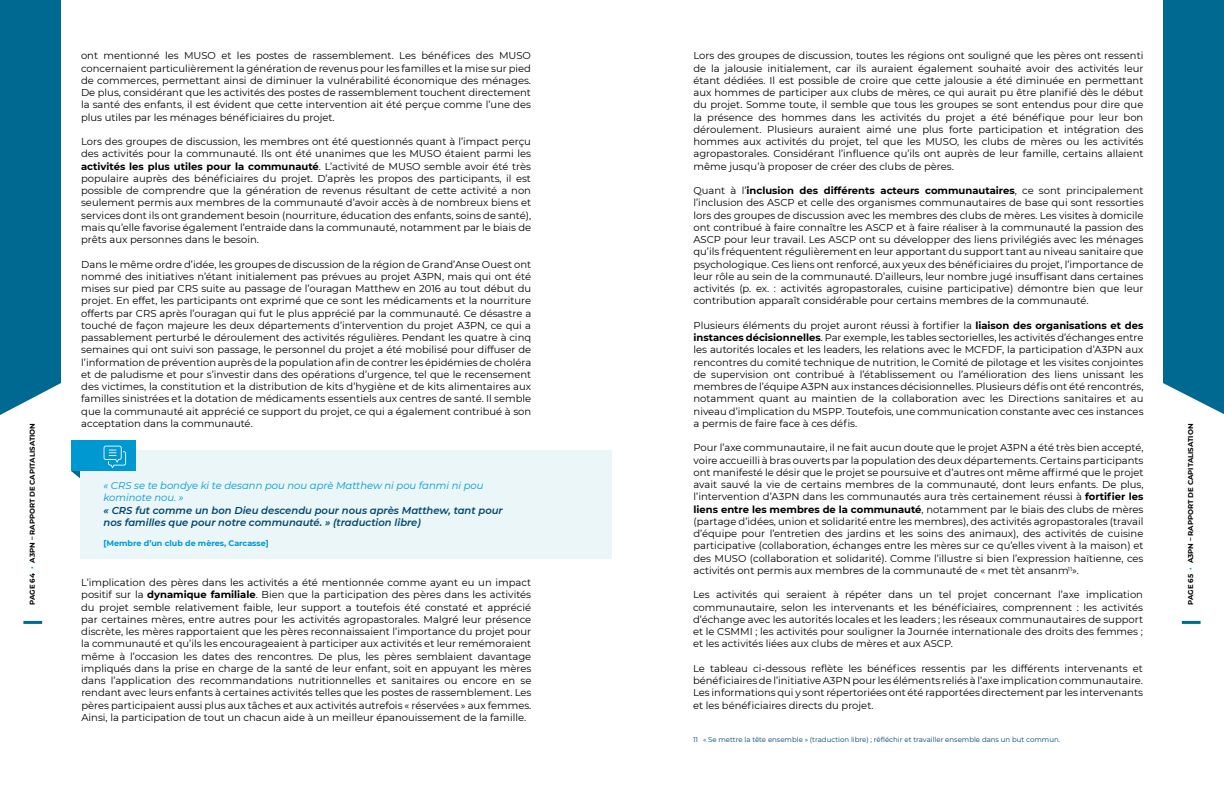
<style>
.page{position:relative;width:1224px;height:792px;background:#fff}
.page>*{position:absolute;margin:0;border:0;box-sizing:border-box;transform-origin:0 0}
.t1{font:10px/12.2px "Montserrat";color:#000;text-align:justify}
.t2{font:italic 600 10px/12.2px "Montserrat";color:#00456e}
.t3{font:italic 10px/12.2px "Montserrat";color:#0098d1}
.t4{font:700 8px "Montserrat";color:#0098d1}
.t5{font:7px "Montserrat";color:#00456e}
.t6{font:700 7px "Montserrat";color:#000}
.s1{font-weight:700}
.s2{color:#0098d1}
</style>
<div class="page">
<div style="left:80px;top:451px;width:532px;height:108px;background:#eaf6f7"></div>
<div style="left:71px;top:441px;width:65px;height:30px;background:#0098d1"></div>
<svg style="left:71px;top:445px;width:55px;height:33px"></svg>
<div style="left:0;top:0;width:61px;height:415px;background:#006991"></div>
<hr style="left:23px;top:621px;width:19px;height:3px;background:#006991">
<div style="left:1163px;top:0;width:61px;height:414px;background:#006991"></div>
<hr style="left:1182px;top:621px;width:19px;height:3px;background:#006991">
<p class="t1" style="left:81px;top:49px;width:452px">ont mentionné les MUSO et les postes de rassemblement. Les bénéfices des MUSO concernaient particulièrement la génération de revenus pour les familles et la mise sur pied de commerces, permettant ainsi de diminuer la vulnérabilité économique des ménages.<br>De plus, considérant que les activités des postes de rassemblement touchent directement la santé des enfants, il est évident que cette intervention ait été perçue comme l’une des plus utiles par les ménages bénéficiaires du projet.</p>
<p class="t1" style="left:81px;top:135px;width:452px">Lors des groupes de discussion, les membres ont été questionnés quant à l’impact perçu des activités pour la communauté. Ils ont été unanimes que les MUSO étaient parmi les <span class="s1">activités les plus utiles pour la communauté</span>. L’activité de MUSO semble avoir été très populaire auprès des bénéficiaires du projet. D’après les propos des participants, il est possible de comprendre que la génération de revenus résultant de cette activité a non seulement permis aux membres de la communauté d’avoir accès à de nombreux biens et services dont ils ont grandement besoin (nourriture, éducation des enfants, soins de santé), mais qu’elle favorise également l’entraide dans la communauté, notamment par le biais de prêts aux personnes dans le besoin.</p>
<p class="t1" style="left:81px;top:258px;width:452px">Dans le même ordre d’idée, les groupes de discussion de la région de Grand’Anse Ouest ont nommé des initiatives n’étant initialement pas prévues au projet A3PN, mais qui ont été mises sur pied par CRS suite au passage de l’ouragan Matthew en 2016 au tout début du projet. En effet, les participants ont exprimé que ce sont les médicaments et la nourriture offerts par CRS après l’ouragan qui fut le plus apprécié par la communauté. Ce désastre a touché de façon majeure les deux départements d’intervention du projet A3PN, ce qui a passablement perturbé le déroulement des activités régulières. Pendant les quatre à cinq semaines qui ont suivi son passage, le personnel du projet a été mobilisé pour diffuser de l’information de prévention auprès de la population afin de contrer les épidémies de choléra et de paludisme et pour s’investir dans des opérations d’urgence, tel que le recensement des victimes, la constitution et la distribution de kits d’hygiène et de kits alimentaires aux familles sinistrées et la dotation de médicaments essentiels aux centres de santé. Il semble que la communauté ait apprécié ce support du projet, ce qui a également contribué à son acceptation dans la communauté.</p>
<p class="t1" style="left:693px;top:49px;width:452px">Lors des groupes de discussion, toutes les régions ont souligné que les pères ont ressenti de la jalousie initialement, car ils auraient également souhaité avoir des activités leur étant dédiées. Il est possible de croire que cette jalousie a été diminuée en permettant aux hommes de participer aux clubs de mères, ce qui aurait pu être planifié dès le début du projet. Somme toute, il semble que tous les groupes se sont entendus pour dire que la présence des hommes dans les activités du projet a été bénéfique pour leur bon déroulement. Plusieurs auraient aimé une plus forte participation et intégration des hommes aux activités du projet, tel que les MUSO, les clubs de mères ou les activités agropastorales. Considérant l’influence qu’ils ont auprès de leur famille, certains allaient même jusqu’à proposer de créer des clubs de pères.</p>
<p class="t1" style="left:693px;top:184px;width:452px">Quant à l’<span class="s1">inclusion des différents acteurs communautaires</span>, ce sont principalement l’inclusion des ASCP et celle des organismes communautaires de base qui sont ressorties lors des groupes de discussion avec les membres des clubs de mères. Les visites à domicile ont contribué à faire connaître les ASCP et à faire réaliser à la communauté la passion des ASCP pour leur travail. Les ASCP ont su développer des liens privilégiés avec les ménages qu’ils fréquentent régulièrement en leur apportant du support tant au niveau sanitaire que psychologique. Ces liens ont renforcé, aux yeux des bénéficiaires du projet, l’importance de leur rôle au sein de la communauté. D’ailleurs, leur nombre jugé insuffisant dans certaines activités (p. ex. : activités agropastorales, cuisine participative) démontre bien que leur contribution apparaît considérable pour certains membres de la communauté.</p>
<p class="t1" style="left:694px;top:319px;width:452px">Plusieurs éléments du projet auront réussi à fortifier la <span class="s1">liaison des organisations et des instances décisionnelles</span>. Par exemple, les tables sectorielles, les activités d’échanges entre les autorités locales et les leaders, les relations avec le MCFDF, la participation d’A3PN aux rencontres du comité technique de nutrition, le Comité de pilotage et les visites conjointes de supervision ont contribué à l’établissement ou l’amélioration des liens unissant les membres de l’équipe A3PN aux instances décisionnelles. Plusieurs défis ont été rencontrés, notamment quant au maintien de la collaboration avec les Directions sanitaires et au niveau d’implication du MSPP. Toutefois, une communication constante avec ces instances a permis de faire face à ces défis.</p>
<p class="t1" style="left:693px;top:441px;width:452px">Pour l’axe communautaire, il ne fait aucun doute que le projet A3PN a été très bien accepté, voire accueilli à bras ouverts par la population des deux départements. Certains participants ont manifesté le désir que le projet se poursuive et d’autres ont même affirmé que le projet avait sauvé la vie de certains membres de la communauté, dont leurs enfants. De plus, l’intervention d’A3PN dans les communautés aura très certainement réussi à <span class="s1">fortifier les liens entre les membres de la communauté</span>, notamment par le biais des clubs de mères (partage d’idées, union et solidarité entre les membres), des activités agropastorales (travail d’équipe pour l’entretien des jardins et les soins des animaux), des activités de cuisine participative (collaboration, échanges entre les mères sur ce qu’elles vivent à la maison) et des MUSO (collaboration et solidarité). Comme l’illustre si bien l’expression haïtienne, ces activités ont permis aux membres de la communauté de « met tèt ansanm<sup>11</sup>».</p>
<p class="t1" style="left:693px;top:588px;width:452px">Les activités qui seraient à répéter dans un tel projet concernant l’axe implication communautaire, selon les intervenants et les bénéficiaires, comprennent : les activités d’échange avec les autorités locales et les leaders ; les réseaux communautaires de support et le CSMMI ; les activités pour souligner la Journée internationale des droits des femmes ; et les activités liées aux clubs de mères et aux ASCP.</p>
<p class="t1" style="left:693px;top:662px;width:452px">Le tableau ci-dessous reflète les bénéfices ressentis par les différents intervenants et bénéficiaires de l’initiative A3PN pour les éléments reliés à l’axe implication communautaire.<br>Les informations qui y sont répertoriées ont été rapportées directement par les intervenants et les bénéficiaires directs du projet.</p>
<p class="t6" style="left:27px;top:605px;width:183px;rotate:-90deg">PAGE 64 <span class="s2">•</span> A3PN – RAPPORT DE CAPITALISATION</p>
<p class="t6" style="left:1186px;top:605px;width:183px;rotate:-90deg">PAGE 65 <span class="s2">•</span> A3PN – RAPPORT DE CAPITALISATION</p>
<p class="t3" style="left:104px;top:479px;width:381px">« CRS se te bondye ki te desann pou nou aprè Matthew ni pou fanmi ni pou kominote nou. »</p>
<p class="t2" style="left:104px;top:504px;width:401px">« CRS fut comme un bon Dieu descendu pour nous après Matthew, tant pour nos familles que pour notre communauté. » (traduction libre)</p>
<p class="t4" style="left:104px;top:537px;width:167px">[Membre d’un club de mères, Carcasse]</p>
<p class="t1" style="left:81px;top:576px;width:452px">L’implication des pères dans les activités a été mentionnée comme ayant eu un impact positif sur la <span class="s1">dynamique familiale</span>. Bien que la participation des pères dans les activités du projet semble relativement faible, leur support a toutefois été constaté et apprécié par certaines mères, entre autres pour les activités agropastorales. Malgré leur présence discrète, les mères rapportaient que les pères reconnaissaient l’importance du projet pour la communauté et qu’ils les encourageaient à participer aux activités et leur remémoraient même à l’occasion les dates des rencontres. De plus, les pères semblaient davantage impliqués dans la prise en charge de la santé de leur enfant, soit en appuyant les mères dans l’application des recommandations nutritionnelles et sanitaires ou encore en se rendant avec leurs enfants à certaines activités telles que les postes de rassemblement. Les pères participaient aussi plus aux tâches et aux activités autrefois « réservées » aux femmes.<br>Ainsi, la participation de tout un chacun aide à un meilleur épanouissement de la famille.</p>
<p class="t5" style="left:693px;top:735px;width:369px">11 « Se mettre la tête ensemble » (traduction libre) ; réfléchir et travailler ensemble dans un but commun.</p>
</div>
